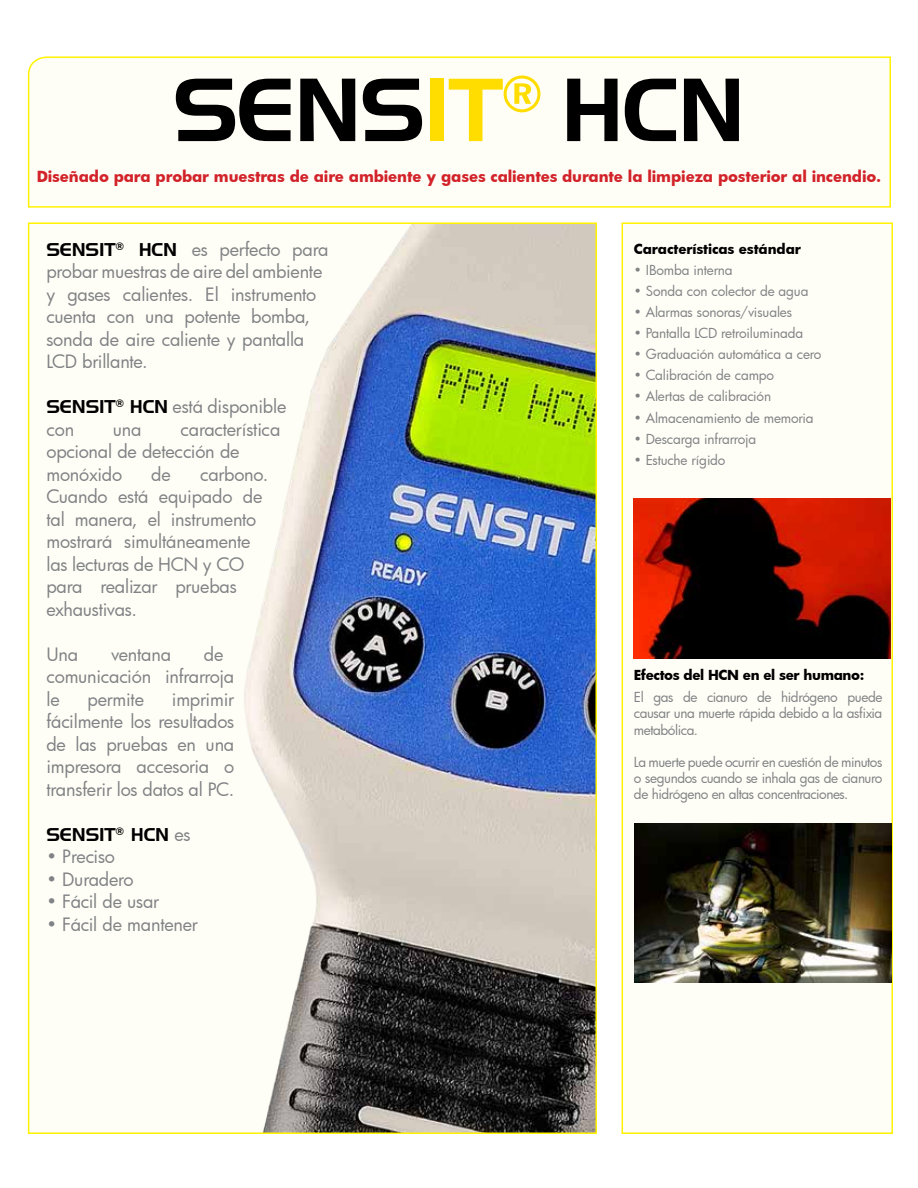
<style>
.page{position:relative;width:918px;height:1188px;background:#fff}
.page>*{position:absolute;margin:0;border:0;box-sizing:border-box;transform-origin:0 0}
.t1{font:87px "Handel Gothic BT";letter-spacing:-.02em;color:#000}
.t2{font:18px/22.5px "Futura";letter-spacing:-.01em;color:#808285}
.t3{font:18px "Handel Gothic BT";letter-spacing:-.01em;color:#000}
.t4{font:700 15px "Futura";letter-spacing:-.01em;color:#d2232a}
.t5{font:13.5px/16.2px "Futura";letter-spacing:-.015em;color:#808285;text-align:justify}
.t6{font:700 13.5px "Futura";letter-spacing:-.015em;color:#000}
.s1{color:#fd0}
.s2{font-family:"Handel Gothic BT";color:#000}
.s3{font-family:"Futura";color:#808285}
</style>
<div class="page">
<div style="left:27px;top:56px;width:864px;height:152px;background:#fffef6"></div>
<img style="left:243px;top:225px;width:351px;height:906px">
<div style="left:622px;top:222px;width:271px;height:912px;background:#fffef6;border:2px solid #fff200"></div>
<img style="left:634px;top:499px;width:257px;height:159px">
<img style="left:634px;top:824px;width:258px;height:159px">
<h1 class="t1" style="left:173px;top:57px;width:574px">SENS<span class="s1">IT</span><sup>®</sup> HCN</h1>
<p class="t4" style="left:37px;top:165px;width:846px">Diseñado para probar muestras de aire ambiente y gases calientes durante la limpieza posterior al incendio.</p>
<p class="t2" style="left:46px;top:237px;width:283px"><span class="s2">SENSIT</span><sup>®</sup> <span class="s2">HCN</span> es perfecto para probar muestras de aire del ambiente y gases calientes. El instrumento cuenta con una potente bomba, sonda de aire caliente y pantalla<br>LCD brillante.</p>
<p class="t2" style="left:46px;top:395px;width:241px"><span class="s2">SENSIT</span><sup>®</sup> <span class="s2">HCN</span> está disponible con</p>
<p class="t2" style="left:46px;top:417px;width:235px;text-indent:134px">característica opcional de detección de monóxido</p>
<p class="t2" style="left:113px;top:417px;width:30px">una</p>
<p class="t2" style="left:46px;top:462px;width:223px;text-indent:154px">carbono.<br>Cuando está equipado de tal manera, el instrumento mostrará simultáneamente las lecturas de HCN y CO para realizar pruebas exhaustivas.</p>
<p class="t2" style="left:46px;top:642px;width:33px">Una</p>
<p class="t2" style="left:111px;top:642px;width:62px">ventana</p>
<p class="t2" style="left:151px;top:462px;width:21px">de</p>
<p class="t2" style="left:46px;top:642px;width:189px;text-indent:157px">de comunicación infrarroja le</p>
<p class="t2" style="left:46px;top:687px;width:189px;text-align:justify;text-indent:125px">imprimir fácilmente los resultados de las pruebas en una impresora accesoria o transferir los datos al PC.</p>
<p class="t3" style="left:46px;top:823px;width:146px">SENSIT<sup>®</sup> HCN <span class="s3">es</span></p>
<p class="t2" style="left:46px;top:845px;width:70px">• Preciso</p>
<p class="t2" style="left:46px;top:867px;width:89px">• Duradero</p>
<p class="t2" style="left:46px;top:890px;width:114px">• Fácil de usar</p>
<p class="t2" style="left:46px;top:912px;width:153px">• Fácil de mantener</p>
<p class="t2" style="left:88px;top:687px;width:58px">permite</p>
<p class="t6" style="left:634px;top:240px;width:168px">Características estándar</p>
<p class="t5" style="left:634px;top:262px;width:100px">• IBomba interna</p>
<p class="t5" style="left:634px;top:283px;width:176px">• Sonda con colector de agua</p>
<p class="t5" style="left:634px;top:304px;width:160px">• Alarmas sonoras/visuales</p>
<p class="t5" style="left:634px;top:325px;width:171px">• Pantalla LCD retroiluminada</p>
<p class="t5" style="left:634px;top:346px;width:189px">• Graduación automática a cero</p>
<p class="t5" style="left:634px;top:367px;width:142px">• Calibración de campo</p>
<p class="t5" style="left:634px;top:388px;width:139px">• Alertas de calibración</p>
<p class="t5" style="left:634px;top:409px;width:181px">• Almacenamiento de memoria</p>
<p class="t5" style="left:634px;top:430px;width:124px">• Descarga infrarroja</p>
<p class="t5" style="left:634px;top:451px;width:93px">• Estuche rígido</p>
<p class="t6" style="left:634px;top:665px;width:232px">Efectos del HCN en el ser humano:</p>
<p class="t5" style="left:634px;top:689px;width:250px">El gas de cianuro de hidrógeno puede causar una muerte rápida debido a la asfixia metabólica.</p>
<p class="t5" style="left:634px;top:754px;width:250px">La muerte puede ocurrir en cuestión de minutos o segundos cuando se inhala gas de cianuro de hidrógeno en altas concentraciones.</p>
</div>
